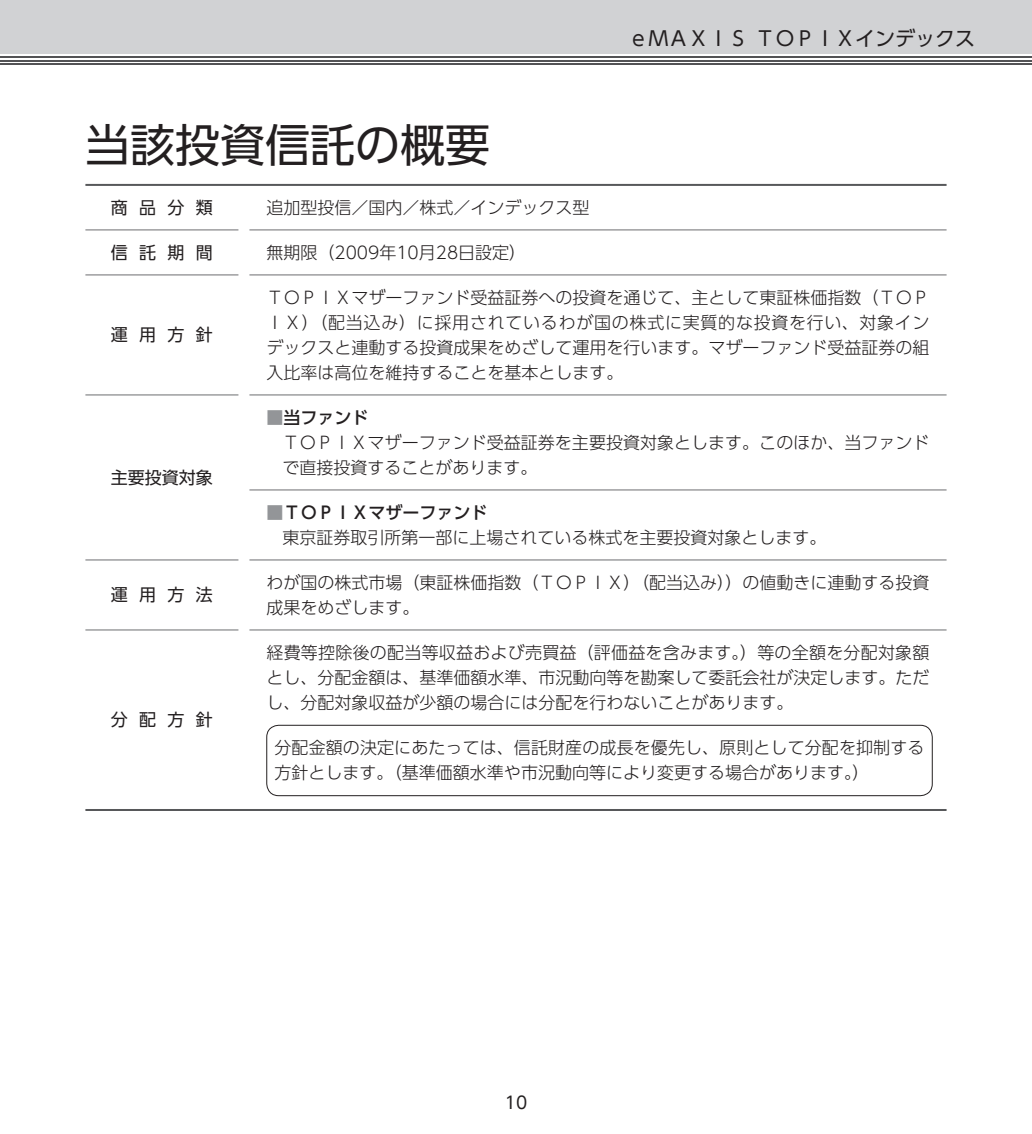
<style>
.page{position:relative;width:1032px;height:1134px;background:#fff}
.page>*{position:absolute;margin:0;border:0;box-sizing:border-box;transform-origin:0 0}
.t1{font:45px "UD Shin Go Pro Regular 90 msp RKSJ H";color:#231f20}
.t2{font:20px "UD Shin Go Pro Regular 90 msp RKSJ H";color:#231f20}
.t3{font:17px/25px "UD Shin Go Pro Light 90 msp RKSJ H";color:#231f20}
.t4{font:17px "UD Shin Go Pro Regular 90 msp RKSJ H";letter-spacing:.665em;color:#231f20}
.t5{font:17px "UD Shin Go Pro Medium 90 msp RKSJ H";color:#231f20}
.s1{color:#939598}
</style>
<div class="page">
<div style="left:0;top:0;width:1032px;height:54px;background:#d1d2d4"></div>
<hr style="left:0;top:63px;width:1032px;height:2px;background:#535355">
<hr style="left:0;top:60px;width:1032px;height:1px;background:#535355">
<hr style="left:0;top:56px;width:1032px;height:2px;background:#535355">
<hr style="left:85px;top:184px;width:861px;height:2px;background:#57585a">
<hr style="left:85px;top:809px;width:861px;height:2px;background:#57585a">
<hr style="left:249px;top:560px;width:697px;height:1px;background:#6c6d70">
<hr style="left:249px;top:630px;width:697px;height:1px;background:#6c6d70">
<hr style="left:85px;top:560px;width:153px;height:1px;background:#6c6d70">
<hr style="left:85px;top:630px;width:153px;height:1px;background:#6c6d70">
<hr style="left:249px;top:230px;width:697px;height:1px;background:#6c6d70">
<hr style="left:249px;top:275px;width:697px;height:1px;background:#6c6d70">
<hr style="left:249px;top:395px;width:697px;height:1px;background:#6c6d70">
<hr style="left:249px;top:490px;width:697px;height:1px;background:#6c6d70">
<hr style="left:85px;top:230px;width:153px;height:1px;background:#6c6d70">
<hr style="left:85px;top:275px;width:153px;height:1px;background:#6c6d70">
<hr style="left:85px;top:395px;width:153px;height:1px;background:#6c6d70">
<div style="left:266px;top:725px;width:666px;height:71px;border:1px solid #231f20;border-radius:12px"></div>
<h1 class="t1" style="left:85px;top:128px;width:406px">当該投資信託の概要</h1>
<p class="t4" style="left:111px;top:201px;width:104px">商品分類</p>
<p class="t3" style="left:266px;top:198px;width:324px">追加型投信／国内／株式／インデックス型</p>
<p class="t4" style="left:111px;top:246px;width:104px">信託期間</p>
<p class="t3" style="left:266px;top:242px;width:261px">無期限（2009年10月28日設定）</p>
<p class="t2" style="left:628px;top:31px;width:348px">ｅＭＡＸＩＳ ＴＯＰＩＸインデックス</p>
<p class="t4" style="left:111px;top:329px;width:104px">運用方針</p>
<p class="t4" style="left:111px;top:471px;width:103px">主要投資対象</p>
<p class="t4" style="left:111px;top:589px;width:104px">運用方法</p>
<p class="t4" style="left:111px;top:713px;width:104px">分配方針</p>
<p class="t3" style="left:266px;top:287px;width:665px;text-align:justify">ＴＯＰＩＸマザーファンド受益証券への投資を通じて、主として東証株価指数（ＴＯＰＩＸ）（配当込み）に採用されているわが国の株式に実質的な投資を行い、対象インデックスと連動する投資成果をめざして運用を行います。マザーファンド受益証券の組入比率は高位を維持することを基本とします。</p>
<p class="t5" style="left:266px;top:411px;width:103px"><span class="s1">■</span>当ファンド</p>
<p class="t3" style="left:282px;top:432px;width:649px">ＴＯＰＩＸマザーファンド受益証券を主要投資対象とします。このほか、当ファンドで直接投資することがあります。</p>
<p class="t5" style="left:266px;top:506px;width:222px"><span class="s1">■</span>ＴＯＰＩＸマザーファンド</p>
<p class="t3" style="left:282px;top:527px;width:545px">東京証券取引所第一部に上場されている株式を主要投資対象とします。</p>
<p class="t3" style="left:266px;top:572px;width:665px">わが国の株式市場（東証株価指数（ＴＯＰＩＸ）（配当込み））の値動きに連動する投資成果をめざします。</p>
<p class="t3" style="left:266px;top:642px;width:665px;text-align:justify">経費等控除後の配当等収益および売買益（評価益を含みます。）等の全額を分配対象額とし、分配金額は、基準価額水準、市況動向等を勘案して委託会社が決定します。ただし、分配対象収益が少額の場合には分配を行わないことがあります。</p>
<p class="t3" style="left:274px;top:738px;width:651px">分配金額の決定にあたっては、信託財産の成長を優先し、原則として分配を抑制する方針とします。（基準価額水準や市況動向等により変更する場合があります。）</p>
<p class="t4" style="left:505px;top:1096px;width:24px">10</p>
</div>
